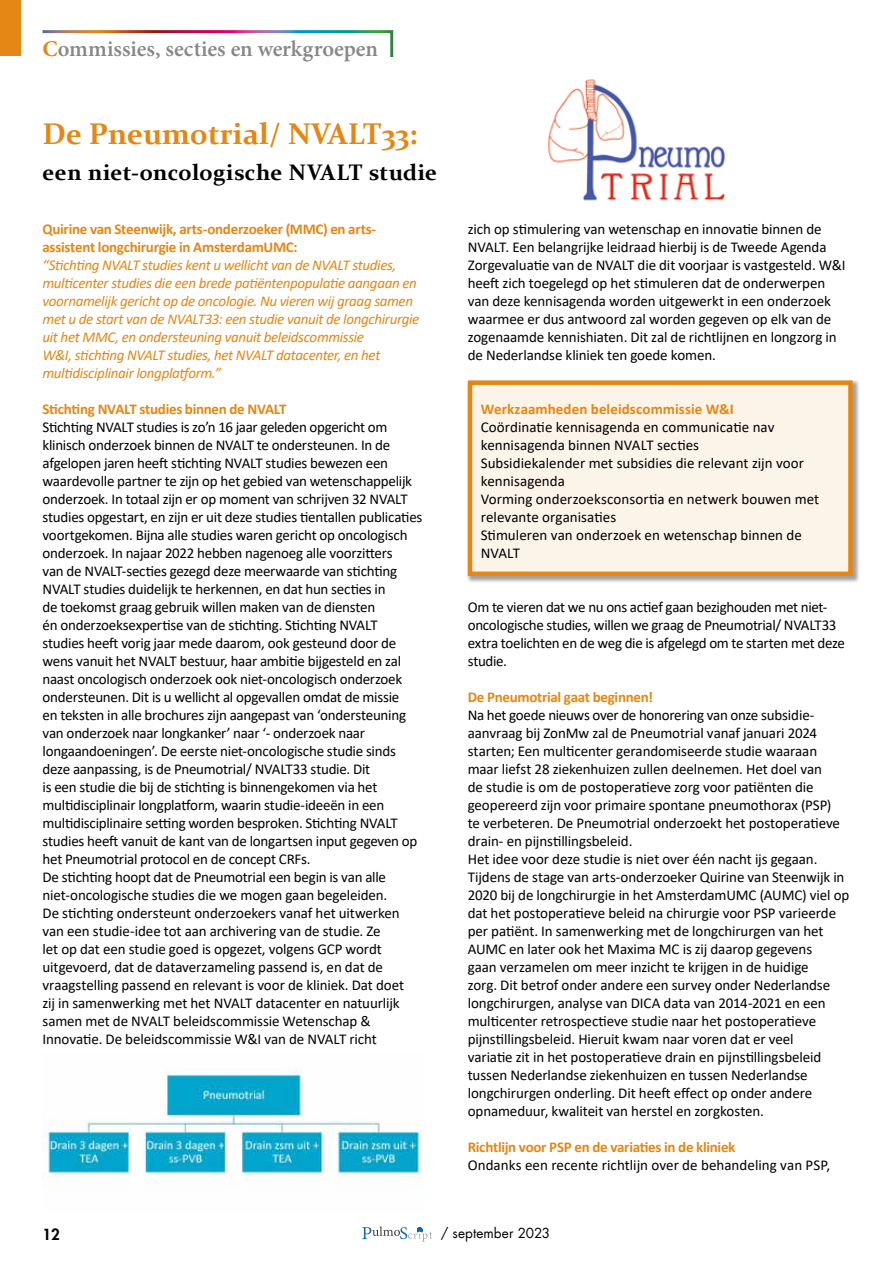
<style>
.page{position:relative;width:893px;height:1263px;background:#fff}
.page>*{position:absolute;margin:0;border:0;box-sizing:border-box;transform-origin:0 0}
.t1{font:700 30px "Constantia";color:#e48714}
.t2{font:700 22.5px "Constantia";letter-spacing:.01em;color:#000}
.t3{font:600 22.5px "Minion Pro";color:#878787}
.t4{font:15px/18px "Calibri";letter-spacing:-.01em;color:#000}
.t5{font:italic 15px/18px "Calibri";letter-spacing:-.025em;color:#e48714}
.t6{font:700 15px/18px "Calibri";letter-spacing:-.02em;color:#e48714}
.t7{font:700 15px "Calibri";letter-spacing:.005em;color:#e48714}
.t8{font:800 15px "Futura LT";color:#000}
.t9{font:13.5px "Futura LT";letter-spacing:.005em;color:#000}
.s1{font-weight:700;color:#e48714}
</style>
<div class="page">
<svg style="left:362px;top:1226px;width:70px;height:16px"></svg>
<div style="left:466px;top:379px;width:394px;height:205px;background:#000;opacity:.37"></div>
<div style="left:470px;top:383px;width:380px;height:191px;background:#fdf4e9"></div>
<div style="left:468px;top:380px;width:385px;height:196px;border:4px solid #e48714"></div>
<svg style="left:42px;top:30px;width:352px;height:27px"></svg>
<div style="left:0;top:0;width:20px;height:55px;background:#e48714"></div>
<img style="left:548px;top:79px;width:177px;height:122px">
<img style="left:43px;top:1067px;width:380px;height:111px">
<h2 class="t3" style="left:43px;top:33px;width:337px"><span class="s1">C</span>ommissies, secties en werkgroepen</h2>
<h1 class="t1" style="left:43px;top:113px;width:377px">De Pneumotrial/ NVALT33:</h1>
<h2 class="t2" style="left:43px;top:157px;width:396px">een niet-oncologische NVALT studie</h2>
<p class="t6" style="left:43px;top:220px;width:335px">Quirine van Steenwijk, arts-onderzoeker (MMC) en arts&shy;assistent longchirurgie in AmsterdamUMC:</p>
<p class="t5" style="left:43px;top:255px;width:378px">“Stichting NVALT studies kent u wellicht van de NVALT studies, multicenter studies die een brede patiëntenpopulatie aangaan en voornamelijk gericht op de oncologie. Nu vieren wij graag samen met u de start van de NVALT33: een studie vanuit de longchirurgie uit het MMC, en ondersteuning vanuit beleidscommissie<br>W&amp;I, stichting NVALT studies, het NVALT datacenter, en het multidisciplinair longplatform.”</p>
<p class="t6" style="left:43px;top:400px;width:246px">Stichting NVALT studies binnen de NVALT</p>
<p class="t4" style="left:43px;top:418px;width:381px">Stichting NVALT studies is zo’n 16 jaar geleden opgericht om klinisch onderzoek binnen de NVALT te ondersteunen. In de afgelopen jaren heeft stichting NVALT studies bewezen een waardevolle partner te zijn op het gebied van wetenschappelijk onderzoek. In totaal zijn er op moment van schrijven 32 NVALT studies opgestart, en zijn er uit deze studies tientallen publicaties voortgekomen. Bijna alle studies waren gericht op oncologisch onderzoek. In najaar 2022 hebben nagenoeg alle voorzitters<br>van de NVALT-secties gezegd deze meerwaarde van stichting NVALT studies duidelijk te herkennen, en dat hun secties in<br>de toekomst graag gebruik willen maken van de diensten<br>én onderzoeksexpertise van de stichting. Stichting NVALT studies heeft vorig jaar mede daarom, ook gesteund door de wens vanuit het NVALT bestuur, haar ambitie bijgesteld en zal naast oncologisch onderzoek ook niet-oncologisch onderzoek ondersteunen. Dit is u wellicht al opgevallen omdat de missie<br>en teksten in alle brochures zijn aangepast van ‘ondersteuning van onderzoek naar longkanker’ naar ‘- onderzoek naar longaandoeningen’. De eerste niet-oncologische studie sinds deze aanpassing, is de Pneumotrial/ NVALT33 studie. Dit<br>is een studie die bij de stichting is binnengekomen via het multidisciplinair longplatform, waarin studie-ideeën in een multidisciplinaire setting worden besproken. Stichting NVALT studies heeft vanuit de kant van de longartsen input gegeven op het Pneumotrial protocol en de concept CRFs.<br>De stichting hoopt dat de Pneumotrial een begin is van alle niet-oncologische studies die we mogen gaan begeleiden.<br>De stichting ondersteunt onderzoekers vanaf het uitwerken van een studie-idee tot aan archivering van de studie. Ze<br>let op dat een studie goed is opgezet, volgens GCP wordt uitgevoerd, dat de dataverzameling passend is, en dat de vraagstelling passend en relevant is voor de kliniek. Dat doet<br>zij in samenwerking met het NVALT datacenter en natuurlijk samen met de NVALT beleidscommissie Wetenschap &amp; Innovatie. De beleidscommissie W&amp;I van de NVALT richt</p>
<p class="t4" style="left:468px;top:220px;width:379px">zich op stimulering van wetenschap en innovatie binnen de NVALT. Een belangrijke leidraad hierbij is de Tweede Agenda Zorgevaluatie van de NVALT die dit voorjaar is vastgesteld. W&amp;I heeft zich toegelegd op het stimuleren dat de onderwerpen van deze kennisagenda worden uitgewerkt in een onderzoek waarmee er dus antwoord zal worden gegeven op elk van de zogenaamde kennishiaten. Dit zal de richtlijnen en longzorg in de Nederlandse kliniek ten goede komen.</p>
<p class="t7" style="left:481px;top:398px;width:254px">Werkzaamheden beleidscommissie W&amp;I</p>
<p class="t4" style="left:481px;top:418px;width:340px">Coördinatie kennisagenda en communicatie nav kennisagenda binnen NVALT secties<br>Subsidiekalender met subsidies die relevant zijn voor kennisagenda<br>Vorming onderzoeksconsortia en netwerk bouwen met relevante organisaties<br>Stimuleren van onderzoek en wetenschap binnen de NVALT</p>
<p class="t4" style="left:468px;top:598px;width:379px">Om te vieren dat we nu ons actief gaan bezighouden met niet&shy;oncologische studies, willen we graag de Pneumotrial/ NVALT33 extra toelichten en de weg die is afgelegd om te starten met deze studie.</p>
<p class="t6" style="left:468px;top:688px;width:187px">De Pneumotrial gaat beginnen!</p>
<p class="t4" style="left:468px;top:706px;width:383px">Na het goede nieuws over de honorering van onze subsidie&shy;aanvraag bij ZonMw zal de Pneumotrial vanaf januari 2024 starten; Een multicenter gerandomiseerde studie waaraan maar liefst 28 ziekenhuizen zullen deelnemen. Het doel van<br>de studie is om de postoperatieve zorg voor patiënten die geopereerd zijn voor primaire spontane pneumothorax (PSP)<br>te verbeteren. De Pneumotrial onderzoekt het postoperatieve drain- en pijnstillingsbeleid.<br>Het idee voor deze studie is niet over één nacht ijs gegaan.<br>Tijdens de stage van arts-onderzoeker Quirine van Steenwijk in 2020 bij de longchirurgie in het AmsterdamUMC (AUMC) viel op dat het postoperatieve beleid na chirurgie voor PSP varieerde per patiënt. In samenwerking met de longchirurgen van het AUMC en later ook het Maxima MC is zij daarop gegevens<br>gaan verzamelen om meer inzicht te krijgen in de huidige<br>zorg. Dit betrof onder andere een survey onder Nederlandse longchirurgen, analyse van DICA data van 2014-2021 en een multicenter retrospectieve studie naar het postoperatieve pijnstillingsbeleid. Hieruit kwam naar voren dat er veel<br>variatie zit in het postoperatieve drain en pijnstillingsbeleid tussen Nederlandse ziekenhuizen en tussen Nederlandse longchirurgen onderling. Dit heeft effect op onder andere opnameduur, kwaliteit van herstel en zorgkosten.</p>
<p class="t6" style="left:468px;top:1138px;width:269px">Richtlijn voor PSP en de variaties in de kliniek</p>
<p class="t4" style="left:468px;top:1156px;width:364px">Ondanks een recente richtlijn over de behandeling van PSP,</p>
<p class="t8" style="left:43px;top:1224px;width:19px">12</p>
<p class="t9" style="left:441px;top:1225px;width:111px">/ september 2023</p>
</div>
